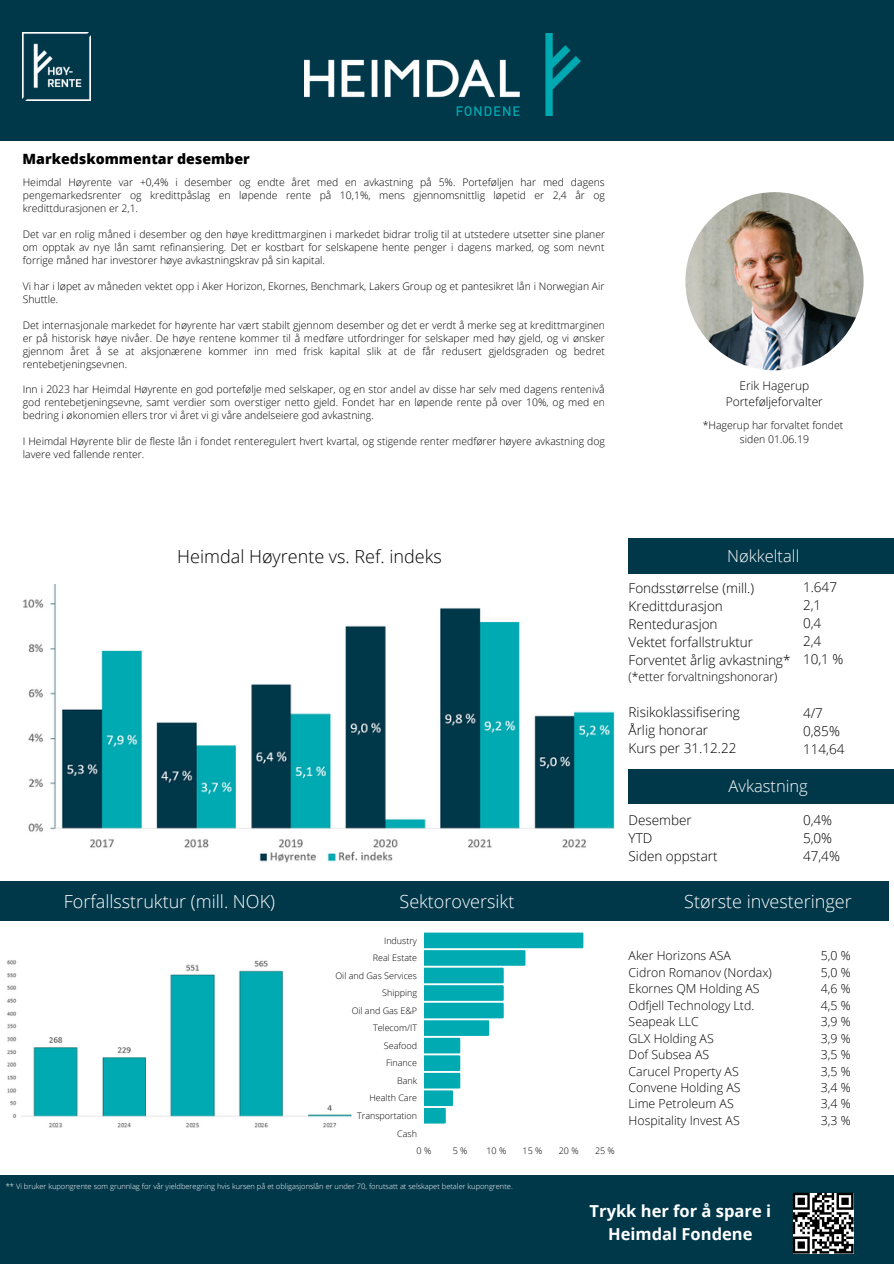
<style>
.page{position:relative;width:894px;height:1264px;background:#fff}
.page>*{position:absolute;margin:0;border:0;box-sizing:border-box;transform-origin:0 0}
.t1{font:300 18px "Open Sans";color:#fff}
.t2{font:300 18px "Open Sans";color:#000}
.t3{font:700 16.5px/22.5px "Open Sans";color:#fff;text-align:center}
.t4{font:300 16.5px "Open Sans";color:#fff}
.t5{font:800 14.1px "Open Sans";color:#000}
.t6{font:300 13.5px/18px "Open Sans";color:#000}
.t7{font:300 12.3px/16.5px "Open Sans";color:#000}
.t8{font:300 12px/16px "Open Sans";color:#000;text-align:center}
.t9{font:300 10.5px/14px "Open Sans";color:#000;text-align:center}
.t10{font:300 10.35px/12.9px "Open Sans";color:#000;text-align:justify}
.t11{font:300 9px/17.5px "Open Sans";color:#000;text-align:right}
.t12{font:300 7.5px "Open Sans";color:#fff}
</style>
<div class="page">
<div style="left:0;top:0;width:893px;height:141px;background:#003749"></div>
<img style="left:304px;top:33px;width:276px;height:82px">
<div style="left:0;top:1175px;width:893px;height:88px;background:#003749"></div>
<svg style="left:792px;top:1192px;width:61px;height:61px;background:#727374"></svg>
<hr style="left:833px;top:1251px;width:20px;height:2px;background:#000">
<div style="left:0;top:881px;width:888px;height:39px;background:#003749"></div>
<img style="left:6px;top:960px;width:345px;height:168px">
<svg style="left:424px;top:932px;width:159px;height:191px"></svg>
<img style="left:23px;top:32px;width:67px;height:68px">
<img style="left:685px;top:192px;width:178px;height:178px;border-radius:50%">
<div style="left:628px;top:538px;width:265px;height:35px;background:#003749"></div>
<div style="left:628px;top:769px;width:265px;height:34px;background:#003749"></div>
<img style="left:23px;top:584px;width:591px;height:279px">
<h3 class="t5" style="left:23px;top:149px;width:229px">Markedskommentar desember</h3>
<p class="t10" style="left:23px;top:176px;width:583px">Heimdal Høyrente var +0,4% i desember og endte året med en avkastning på 5%. Porteføljen har med dagens pengemarkedsrenter og kredittpåslag en løpende rente på 10,1%, mens gjennomsnittlig løpetid er 2,4 år og kredittdurasjonen er 2,1.</p>
<p class="t10" style="left:23px;top:227px;width:583px">Det var en rolig måned i desember og den høye kredittmarginen i markedet bidrar trolig til at utstedere utsetter sine planer om opptak av nye lån samt refinansiering. Det er kostbart for selskapene hente penger i dagens marked, og som nevnt forrige måned har investorer høye avkastningskrav på sin kapital.</p>
<p class="t10" style="left:23px;top:279px;width:583px">Vi har i løpet av måneden vektet opp i Aker Horizon, Ekornes, Benchmark, Lakers Group og et pantesikret lån i Norwegian Air<br>Shuttle.</p>
<p class="t10" style="left:23px;top:318px;width:583px">Det internasjonale markedet for høyrente har vært stabilt gjennom desember og det er verdt å merke seg at kredittmarginen er på historisk høye nivåer. De høye rentene kommer til å medføre utfordringer for selskaper med høy gjeld, og vi ønsker gjennom året å se at aksjonærene kommer inn med frisk kapital slik at de får redusert gjeldsgraden og bedret rentebetjeningsevnen.</p>
<p class="t10" style="left:23px;top:383px;width:583px">Inn i 2023 har Heimdal Høyrente en god portefølje med selskaper, og en stor andel av disse har selv med dagens rentenivå god rentebetjeningsevne, samt verdier som overstiger netto gjeld. Fondet har en løpende rente på over 10%, og med en bedring i økonomien ellers tror vi året vi gi våre andelseiere god avkastning.</p>
<p class="t10" style="left:23px;top:435px;width:583px">I Heimdal Høyrente blir de fleste lån i fondet renteregulert hvert kvartal, og stigende renter medfører høyere avkastning dog lavere ved fallende renter.</p>
<p class="t8" style="left:725px;top:377px;width:99px">Erik Hagerup<br>Porteføljeforvalter</p>
<p class="t9" style="left:702px;top:418px;width:142px">*Hagerup har forvaltet fondet siden 01.06.19</p>
<h1 class="t2" style="left:177px;top:543px;width:266px">Heimdal Høyrente vs. Ref. indeks</h1>
<h2 class="t4" style="left:727px;top:544px;width:74px">Nøkkeltall</h2>
<h3 class="t6" style="left:628px;top:578px;width:163px">Fondsstørrelse (mill.)<br>Kredittdurasjon<br>Rentedurasjon<br>Vektet forfallstruktur<br>Forventet årlig avkastning*</h3>
<p class="t8" style="left:628px;top:668px;width:150px">(*etter forvaltningshonorar)</p>
<h3 class="t6" style="left:628px;top:702px;width:113px">Risikoklassifisering<br>Årlig honorar<br>Kurs per 31.12.22</h3>
<h3 class="t6" style="left:802px;top:578px;width:42px">1.647<br>2,1<br>0,4<br>2,4<br>10,1 %</h3>
<h3 class="t6" style="left:802px;top:704px;width:43px">4/7<br>0,85%<br>114,64</h3>
<h2 class="t4" style="left:728px;top:774px;width:81px">Avkastning</h2>
<h3 class="t6" style="left:628px;top:810px;width:90px">Desember<br>YTD<br>Siden oppstart</h3>
<h3 class="t6" style="left:802px;top:810px;width:38px">0,4%<br>5,0%<br>47,4%</h3>
<h1 class="t1" style="left:64px;top:888px;width:213px">Forfallsstruktur (mill. NOK)</h1>
<h1 class="t1" style="left:399px;top:888px;width:116px">Sektoroversikt</h1>
<h1 class="t1" style="left:684px;top:888px;width:169px">Største investeringer</h1>
<p class="t11" style="left:335px;top:931px;width:83px">Industry<br>Real Estate<br>Oil and Gas Services<br>Shipping<br>Oil and Gas E&amp;P<br>Telecom/IT<br>Seafood<br>Finance<br>Bank<br>Health Care<br>Transportation<br>Cash</p>
<p class="t11" style="left:416px;top:1141px;width:16px">0 %</p>
<p class="t11" style="left:452px;top:1141px;width:16px">5 %</p>
<p class="t11" style="left:486px;top:1141px;width:21px">10 %</p>
<p class="t11" style="left:522px;top:1141px;width:21px">15 %</p>
<p class="t11" style="left:558px;top:1141px;width:21px">20 %</p>
<p class="t11" style="left:595px;top:1141px;width:21px">25 %</p>
<p class="t12" style="left:6px;top:1180px;width:508px">** Vi bruker kupongrente som grunnlag for vår yieldberegning hvis kursen på et obligasjonslån er under 70, forutsatt at selskapet betaler kupongrente.</p>
<p class="t7" style="left:628px;top:947px;width:145px">Aker Horizons ASA<br>Cidron Romanov (Nordax)<br>Ekornes QM Holding AS<br>Odfjell Technology Ltd.<br>Seapeak LLC<br>GLX Holding AS<br>Dof Subsea AS<br>Carucel Property AS<br>Convene Holding AS<br>Lime Petroleum AS<br>Hospitality Invest AS</p>
<p class="t7" style="left:820px;top:947px;width:31px;text-align:justify">5,0 % 5,0 % 4,6 % 4,5 % 3,9 % 3,9 % 3,5 % 3,5 % 3,4 % 3,4 % 3,3 %</p>
<h2 class="t3" style="left:589px;top:1199px;width:183px">Trykk her for å spare i<br>Heimdal Fondene</h2>
</div>
